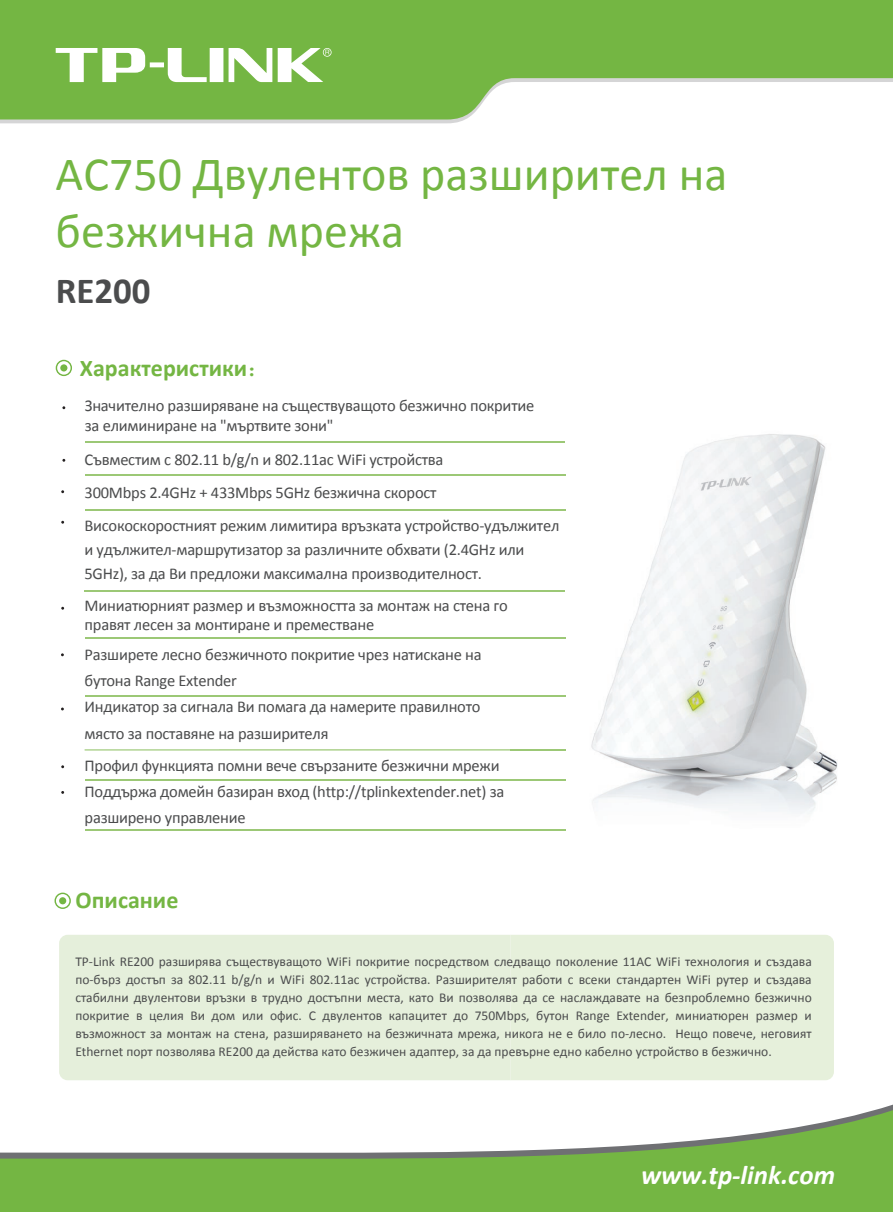
<style>
.page{position:relative;width:893px;height:1212px;background:#fff}
.page>*{position:absolute;margin:0;border:0;box-sizing:border-box;transform-origin:0 0}
.t1{font:48px/57.6px "Calibri";color:#74b643}
.t2{font:700 36.9px "Calibri";color:#4b4c4d}
.t3{font:italic 700 27px "Calibri";color:#fff}
.t4{font:700 24px "Calibri";color:#74b643}
.t5{font:16.5px/26.1px "Calibri";letter-spacing:-.015em;color:#4b4c4d}
.t6{font:13.5px/18px "Calibri";color:#4b4c4d;text-align:justify}
.s1{font-family:"Sim Sun";font-weight:400}
</style>
<div class="page">
<svg style="left:0;top:1110px;width:893px;height:102px;fill:#74b643"></svg>
<hr style="left:510px;top:474px;width:56px;height:1px;background:#9cc876">
<hr style="left:85px;top:474px;width:425px;height:1px;background:#9cc876">
<hr style="left:510px;top:441px;width:54px;height:1px;background:#9cc876">
<hr style="left:85px;top:441px;width:425px;height:1px;background:#9cc876">
<svg style="left:0;top:119px;width:466px;height:4px;background:#c9d1c4"></svg>
<svg style="left:0;top:0;width:893px;height:119px;fill:#74b643"></svg>
<svg style="left:56px;top:48px;width:276px;height:34px"></svg>
<svg style="left:56px;top:360px;width:16px;height:16px"></svg>
<div style="left:60px;top:364px;width:7px;height:7px;background:#74b643;border-radius:50%"></div>
<svg style="left:55px;top:892px;width:16px;height:17px"></svg>
<div style="left:59px;top:897px;width:7px;height:7px;background:#74b643;border-radius:50%"></div>
<div style="left:510px;top:935px;width:324px;height:145px;background:#e6f0db"></div>
<div style="left:59px;top:935px;width:451px;height:145px;background:#e5efdb"></div>
<img style="left:591px;top:434px;width:247px;height:380px">
<hr style="left:510px;top:779px;width:56px;height:2px;background:#9cc876">
<hr style="left:85px;top:779px;width:425px;height:2px;background:#9cc876">
<hr style="left:510px;top:749px;width:56px;height:1px;background:#9cc876">
<svg style="left:85px;top:749px;width:425px;height:1px"></svg>
<hr style="left:510px;top:510px;width:56px;height:1px;background:#9cc876">
<hr style="left:85px;top:510px;width:425px;height:1px;background:#9cc876">
<hr style="left:510px;top:590px;width:55px;height:1px;background:#9cc876">
<hr style="left:84px;top:590px;width:426px;height:1px;background:#9cc876">
<hr style="left:510px;top:637px;width:56px;height:1px;background:#9cc876">
<hr style="left:85px;top:637px;width:425px;height:1px;background:#9cc876">
<hr style="left:510px;top:829px;width:56px;height:1px;background:#9cc876">
<hr style="left:85px;top:829px;width:425px;height:1px;background:#9cc876">
<hr style="left:510px;top:695px;width:56px;height:2px;background:#9cc876">
<hr style="left:85px;top:695px;width:425px;height:2px;background:#9cc876">
<h1 class="t1" style="left:56px;top:145px;width:673px">AC750 Двулентов разширител на безжична мрежа</h1>
<h2 class="t2" style="left:56px;top:267px;width:96px">RE200</h2>
<h3 class="t4" style="left:80px;top:353px;width:193px">Характеристики<span class="s1">：</span></h3>
<p class="t5" style="left:85px;top:396px;width:451px;line-height:19.8px">Значително разширяване на съществуващото безжично покритие за елиминиране на "мъртвите зони"</p>
<p class="t5" style="left:84px;top:443px;width:477px;line-height:32.8px">Съвместим с 802.11 b/g/n и 802.11ac WiFi устройства<br>300Mbps 2.4GHz + 433Mbps 5GHz безжична скорост<br>Високоскоростният режим лимитира връзката устройство-удължител</p>
<p class="t5" style="left:84px;top:538px;width:442px;line-height:24px">и удължител-маршрутизатор за различните обхвати (2.4GHz или<br>5GHz), за да Ви предложи максимална производителност.</p>
<p class="t5" style="left:85px;top:596px;width:425px;line-height:19.5px">Миниатюрният размер и възможността за монтаж на стена го правят лесен за монтиране и преместване</p>
<p class="t5" style="left:85px;top:642px;width:399px">Разширете лесно безжичното покритие чрез натискане на бутона Range Extender<br>Индикатор за сигнала Ви помага да намерите правилното място за поставяне на разширителя</p>
<p class="t5" style="left:85px;top:753px;width:421px">Профил функцията помни вече свързаните безжични мрежи<br>Поддържа домейн базиран вход (http://tplinkextender.net) за разширено управление</p>
<h3 class="t4" style="left:76px;top:885px;width:104px">Описание</h3>
<p class="t6" style="left:75px;top:952px;width:738px">TP-Link RE200 разширява съществуващото WiFi покритие посредством следващо поколение 11AC WiFi технология и създава по-бърз достъп за 802.11 b/g/n и WiFi 802.11ac устройства. Разширителят работи с всеки стандартен WiFi рутер и създава стабилни двулентови връзки в трудно достъпни места, като Ви позволява да се наслаждавате на безпроблемно безжично покритие в целия Ви дом или офис. С двулентов капацитет до 750Mbps, бутон Range Extender, миниатюрен размер и възможност за монтаж на стена, разширяването на безжичната мрежа, никога не е било по-лесно. Нещо повече, неговият Ethernet порт позволява RE200 да действа като безжичен адаптер, за да превърне едно кабелно устройство в безжично.</p>
<h3 class="t3" style="left:641px;top:1158px;width:196px">www.tp-link.com</h3>
</div>
